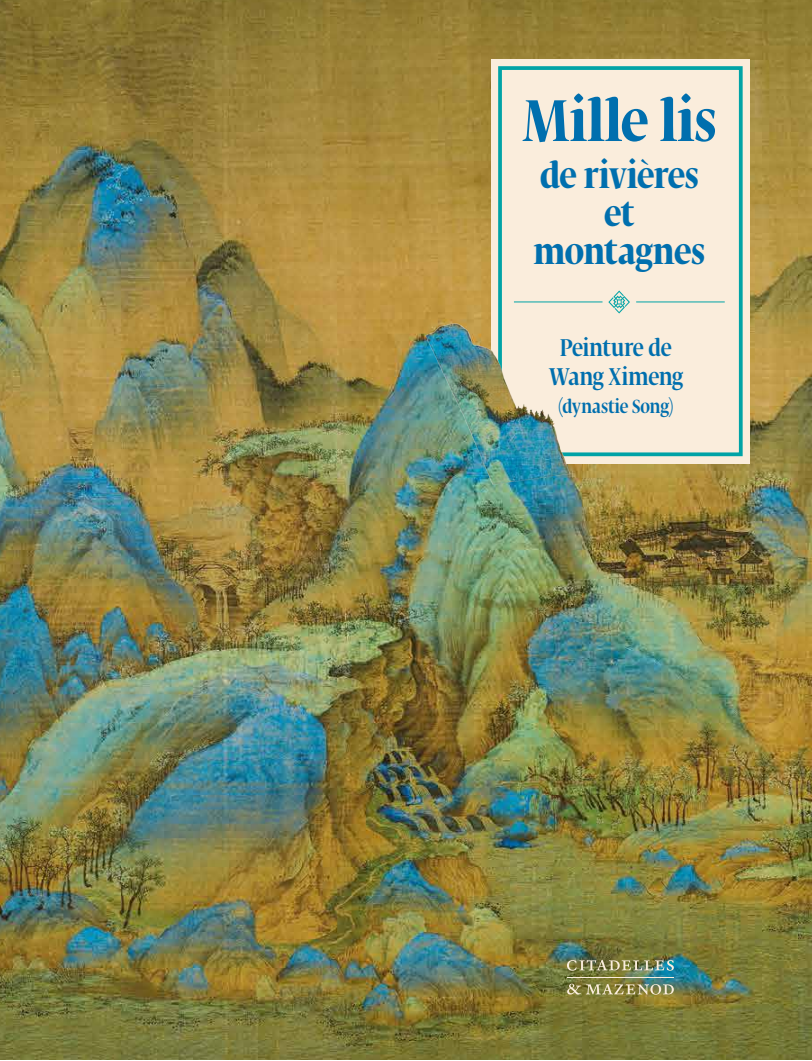
<style>
.page{position:relative;width:812px;height:1061px;background:#fff}
.page>*{position:absolute;margin:0;border:0;box-sizing:border-box;transform-origin:0 0}
.t1{font:57.5px "Fedra Serif Dis Pro Bold Cond";letter-spacing:.005em;color:#006fae}
.t2{font:36px/38.2px "Fedra Serif Dis Pro Bold Cond";letter-spacing:-.015em;color:#006fae;text-align:center}
.t3{font:23.75px/28.8px "Fedra Ser Dis Pro Semi Bold Cond";letter-spacing:-.01em;color:#006fae;text-align:center}
.t4{font:18.75px "Fedra Ser Dis Pro Semi Bold Cond";color:#006fae}
</style>
<div class="page">
<img style="left:0;top:0;width:812px;height:1058px">
<div style="left:491px;top:59px;width:259px;height:404px;background:#faeddc"></div>
<div style="left:498px;top:66px;width:245px;height:390px;border:4px solid #00a3a6"></div>
<hr style="left:636px;top:301px;width:89px;height:1px;background:#00a3a6">
<hr style="left:567px;top:977px;width:107px;height:1px;background:#faeddc">
<svg style="left:567px;top:959px;width:107px;height:11px"></svg>
<svg style="left:567px;top:983px;width:107px;height:11px"></svg>
<img style="left:242px;top:264px;width:456px;height:380px">
<h1 class="t1" style="left:522px;top:84px;width:195px">Mille lis</h1>
<p class="t2" style="left:534px;top:159px;width:173px">de rivières et montagnes</p>
<p class="t3" style="left:549px;top:335px;width:136px">Peinture de<br>Wang Ximeng</p>
<p class="t4" style="left:558px;top:394px;width:118px">(dynastie Song)</p>
</div>
